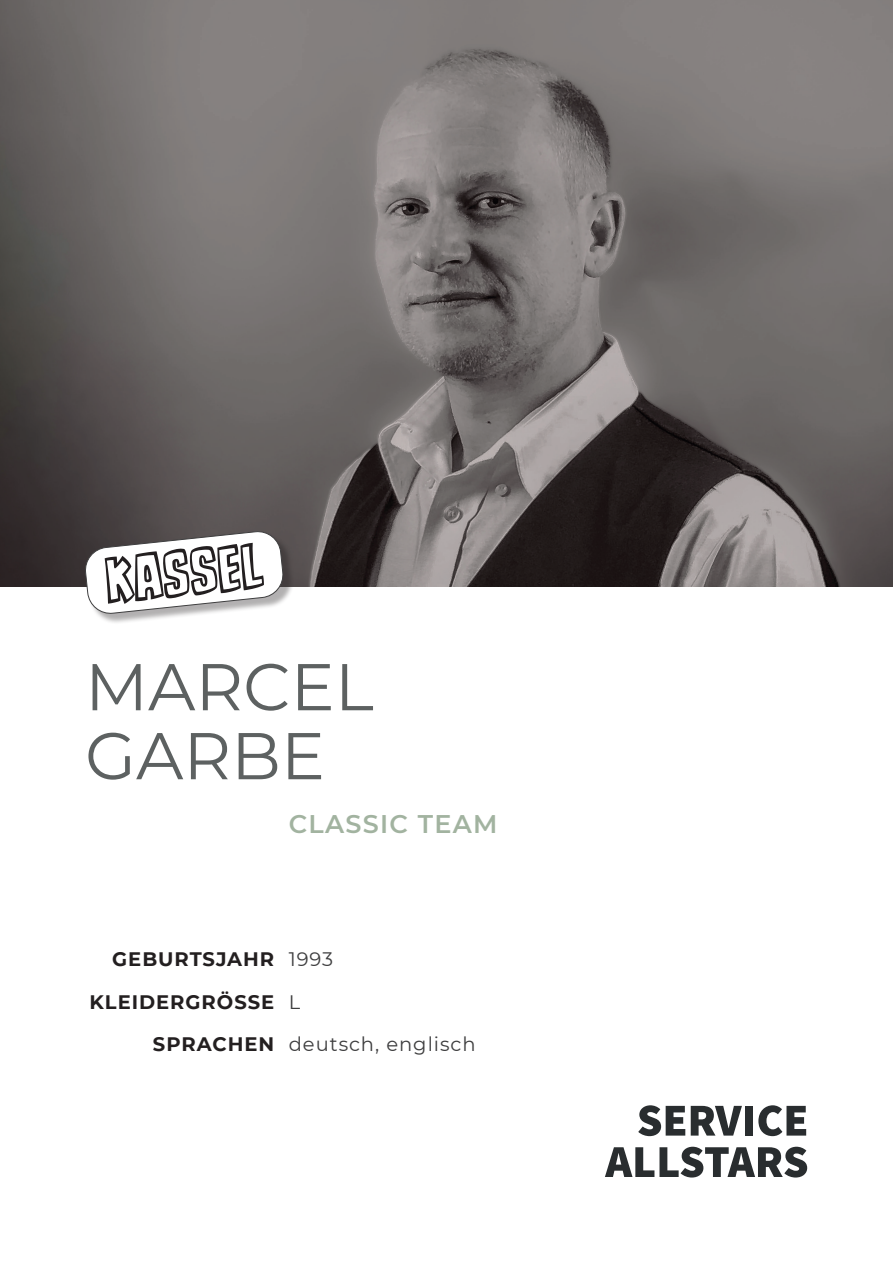
<style>
.page{position:relative;width:893px;height:1263px;background:#fff}
.page>*{position:absolute;margin:0;border:0;box-sizing:border-box;transform-origin:0 0}
.t1{font:67.35px "CC Dynamic Duo Open Variable";color:#231f20}
.t2{font:66px/69px "Montserrat";color:#5d6161}
.t3{font:600 25.5px "Montserrat";letter-spacing:.05em;color:#a2b3a0}
.t4{font:700 19.5px/42.5px "Montserrat";letter-spacing:.05em;color:#231f20;text-align:right}
.t5{font:19.5px/42.5px "Montserrat";letter-spacing:.05em;color:#3e3e3f}
</style>
<div class="page">
<img style="left:0;top:0;width:893px;height:587px">
<svg style="left:638px;top:1105px;width:47px;height:31px"></svg>
<svg style="left:691px;top:1106px;width:51px;height:29px"></svg>
<div style="left:745px;top:1106px;width:8px;height:29px;background:#292d2f"></div>
<svg style="left:758px;top:1105px;width:48px;height:31px"></svg>
<svg style="left:605px;top:1147px;width:202px;height:30px"></svg>
<div style="left:87px;top:533px;width:207px;height:92px;background:#231f20;opacity:.35"></div>
<svg style="left:84px;top:530px;width:200px;height:84px"></svg>
<h1 class="t1" style="left:101px;top:539px;width:160px;rotate:-6deg">KASSEL</h1>
<h2 class="t2" style="left:85px;top:650px;width:290px">MARCEL<br>GARBE</h2>
<h3 class="t3" style="left:289px;top:805px;width:210px">CLASSIC TEAM</h3>
<p class="t4" style="left:90px;top:937px;width:186px">GEBURTSJAHR<br>KLEIDERGRÖSSE<br>SPRACHEN</p>
<p class="t5" style="left:289px;top:937px;width:188px">1993<br>L<br>deutsch, englisch</p>
</div>
